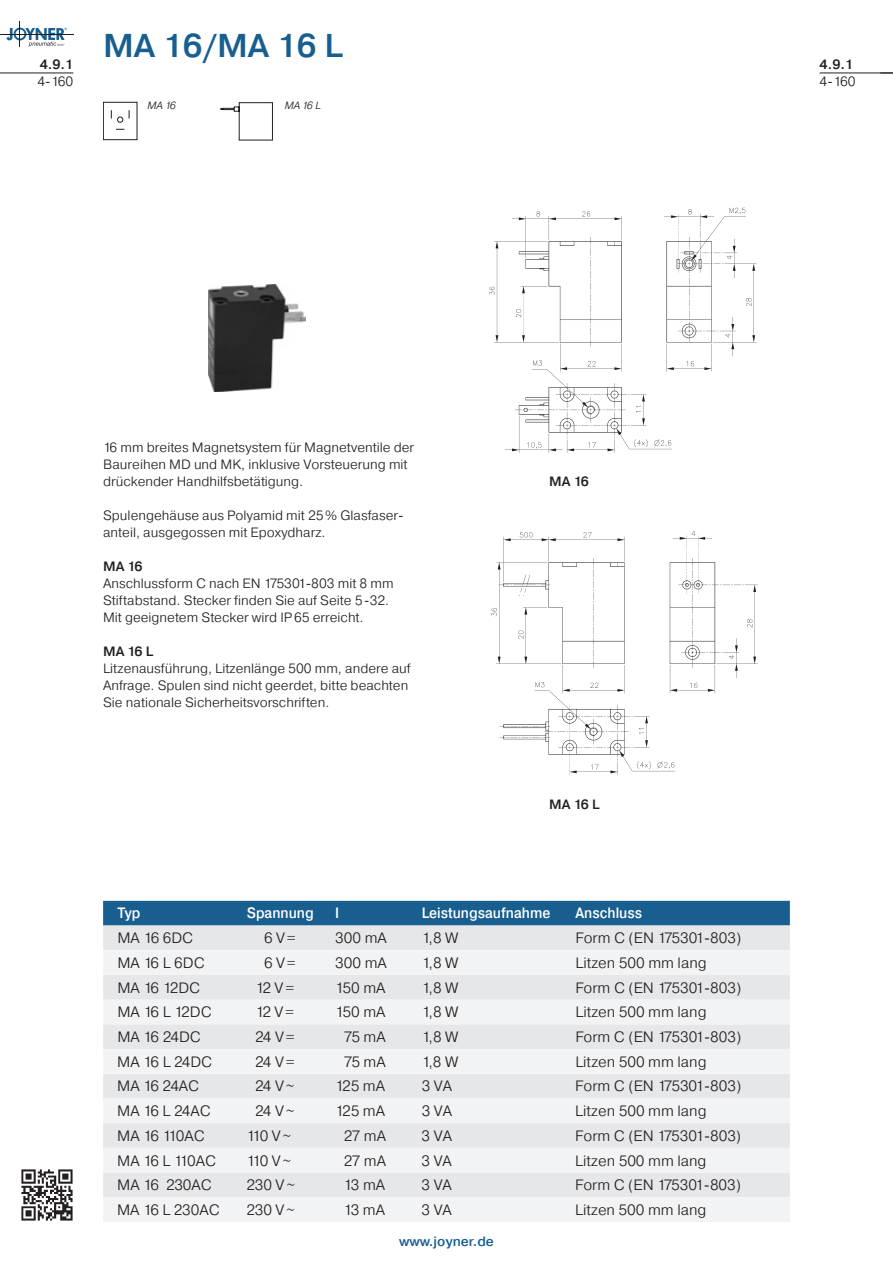
<style>
.page{position:relative;width:893px;height:1263px;background:#fff}
.page>*{position:absolute;margin:0;border:0;box-sizing:border-box;transform-origin:0 0}
.t1{font:500 33px "Pragmatica";color:#185f90}
.t2{font:300 15px "Pragmatica";color:#231f20}
.t3{font:500 15px "Pragmatica";color:#fff;scale:.9 1}
.t4{font:300 15px "Pragmatica";letter-spacing:-.035em;color:#231f20}
.t5{font:300 13.5px/17px "Pragmatica";color:#231f20}
.t6{font:500 13.5px "Pragmatica";letter-spacing:-.04em;color:#231f20}
.t7{font:500 13.5px "Pragmatica";color:#185f90}
.t8{font:italic 300 10.5px "Pragmatica";letter-spacing:-.08em;color:#231f20}
</style>
<div class="page">
<img style="left:208px;top:284px;width:98px;height:107px">
<svg style="left:103px;top:102px;width:35px;height:38px"></svg>
<svg style="left:221px;top:102px;width:52px;height:39px"></svg>
<img style="left:491px;top:530px;width:267px;height:245px">
<img style="left:489px;top:207px;width:268px;height:246px">
<hr style="left:0;top:73px;width:73px;height:1px;background:#231f20">
<hr style="left:820px;top:73px;width:73px;height:1px;background:#231f20">
<svg style="left:880px;top:73px;width:13px;height:1px"></svg>
<svg style="left:6px;top:21px;width:61px;height:26px"></svg>
<hr style="left:0;top:34px;width:73px;height:1px;background:#231f20">
<img style="left:21px;top:1169px;width:51px;height:51px">
<div style="left:103px;top:901px;width:687px;height:24px;background:#185f90"></div>
<div style="left:103px;top:925px;width:687px;height:25px;background:#e6e7e9"></div>
<svg style="left:103px;top:950px;width:687px;height:272px;fill:#f2f3f4"></svg>
<p class="t6" style="left:40px;top:56px;width:35px">4.9.1</p>
<h1 class="t1" style="left:103px;top:25px;width:241px">MA 16/MA 16 L</h1>
<p class="t6" style="left:820px;top:56px;width:35px">4.9.1</p>
<p class="t5" style="left:37px;top:73px;width:37px">4-160</p>
<p class="t5" style="left:820px;top:73px;width:37px">4-160</p>
<p class="t8" style="left:148px;top:99px;width:30px">MA 16</p>
<p class="t8" style="left:285px;top:99px;width:38px">MA 16 L</p>
<p class="t5" style="left:103px;top:438px;width:313px">16 mm breites Magnetsystem für Magnetventile der<br>Baureihen MD und MK, inklusive Vorsteuerung mit drückender Handhilfsbetätigung.</p>
<p class="t5" style="left:103px;top:506px;width:302px">Spulengehäuse aus Polyamid mit 25% Glasfaser&shy;anteil, ausgegossen mit Epoxydharz.</p>
<p class="t6" style="left:103px;top:557px;width:41px">MA 16</p>
<p class="t5" style="left:103px;top:574px;width:292px">Anschlussform C nach EN 175301-803 mit 8 mm<br>Stiftabstand. Stecker finden Sie auf Seite 5-32.<br>Mit geeignetem Stecker wird IP65 erreicht.</p>
<p class="t6" style="left:103px;top:643px;width:52px">MA 16 L</p>
<p class="t5" style="left:103px;top:659px;width:309px">Litzenausführung, Litzenlänge 500 mm, andere auf<br>Anfrage. Spulen sind nicht geerdet, bitte beachten<br>Sie nationale Sicherheitsvorschriften.</p>
<p class="t6" style="left:549px;top:472px;width:41px">MA 16</p>
<p class="t6" style="left:549px;top:796px;width:52px">MA 16 L</p>
<p class="t3" style="left:117px;top:904px;width:27px">Typ</p>
<p class="t3" style="left:247px;top:904px;width:76px">Spannung</p>
<p class="t3" style="left:335px;top:904px;width:6px">I</p>
<p class="t3" style="left:422px;top:904px;width:144px">Leistungsaufnahme</p>
<p class="t3" style="left:575px;top:904px;width:75px">Anschluss</p>
<p class="t2" style="left:117px;top:928px;width:77px">MA 16 6DC</p>
<p class="t2" style="left:264px;top:928px;width:33px">6 V=</p>
<p class="t2" style="left:335px;top:928px;width:53px">300 mA</p>
<p class="t2" style="left:422px;top:928px;width:38px">1,8 W</p>
<p class="t2" style="left:575px;top:928px;width:167px">Form C (EN 175301-803)</p>
<p class="t2" style="left:117px;top:953px;width:89px">MA 16 L 6DC</p>
<p class="t2" style="left:264px;top:953px;width:33px">6 V=</p>
<p class="t2" style="left:335px;top:953px;width:53px">300 mA</p>
<p class="t2" style="left:422px;top:953px;width:38px">1,8 W</p>
<p class="t2" style="left:575px;top:953px;width:133px">Litzen 500 mm lang</p>
<p class="t2" style="left:117px;top:978px;width:84px">MA 16 12DC</p>
<p class="t2" style="left:255px;top:978px;width:40px">12 V=</p>
<p class="t2" style="left:335px;top:978px;width:52px">150 mA</p>
<p class="t2" style="left:422px;top:978px;width:38px">1,8 W</p>
<p class="t2" style="left:575px;top:978px;width:167px">Form C (EN 175301-803)</p>
<p class="t2" style="left:117px;top:1002px;width:96px">MA 16 L 12DC</p>
<p class="t2" style="left:255px;top:1002px;width:40px">12 V=</p>
<p class="t2" style="left:335px;top:1002px;width:52px">150 mA</p>
<p class="t2" style="left:422px;top:1002px;width:38px">1,8 W</p>
<p class="t2" style="left:575px;top:1002px;width:133px">Litzen 500 mm lang</p>
<p class="t2" style="left:117px;top:1027px;width:85px">MA 16 24DC</p>
<p class="t2" style="left:255px;top:1027px;width:41px">24 V=</p>
<p class="t2" style="left:344px;top:1027px;width:43px">75 mA</p>
<p class="t2" style="left:422px;top:1027px;width:38px">1,8 W</p>
<p class="t2" style="left:575px;top:1027px;width:167px">Form C (EN 175301-803)</p>
<p class="t2" style="left:117px;top:1052px;width:96px">MA 16 L 24DC</p>
<p class="t2" style="left:255px;top:1052px;width:41px">24 V=</p>
<p class="t2" style="left:344px;top:1052px;width:43px">75 mA</p>
<p class="t2" style="left:422px;top:1052px;width:38px">1,8 W</p>
<p class="t2" style="left:575px;top:1052px;width:133px">Litzen 500 mm lang</p>
<p class="t2" style="left:117px;top:1077px;width:83px">MA 16 24AC</p>
<p class="t2" style="left:255px;top:1077px;width:41px">24 V~</p>
<p class="t2" style="left:335px;top:1077px;width:52px">125 mA</p>
<p class="t2" style="left:422px;top:1077px;width:32px">3 VA</p>
<p class="t2" style="left:575px;top:1077px;width:167px">Form C (EN 175301-803)</p>
<p class="t2" style="left:117px;top:1101px;width:95px">MA 16 L 24AC</p>
<p class="t2" style="left:255px;top:1101px;width:41px">24 V~</p>
<p class="t2" style="left:335px;top:1101px;width:52px">125 mA</p>
<p class="t2" style="left:422px;top:1101px;width:32px">3 VA</p>
<p class="t2" style="left:575px;top:1101px;width:133px">Litzen 500 mm lang</p>
<p class="t4" style="left:117px;top:1126px;width:89px">MA 16 110AC</p>
<p class="t2" style="left:247px;top:1126px;width:46px">110 V~</p>
<p class="t2" style="left:344px;top:1126px;width:44px">27 mA</p>
<p class="t2" style="left:422px;top:1126px;width:32px">3 VA</p>
<p class="t2" style="left:575px;top:1126px;width:167px">Form C (EN 175301-803)</p>
<p class="t4" style="left:117px;top:1151px;width:100px">MA 16 L 110AC</p>
<p class="t2" style="left:246px;top:1151px;width:46px">110 V~</p>
<p class="t2" style="left:344px;top:1151px;width:44px">27 mA</p>
<p class="t2" style="left:422px;top:1151px;width:32px">3 VA</p>
<p class="t2" style="left:575px;top:1151px;width:133px">Litzen 500 mm lang</p>
<p class="t2" style="left:117px;top:1175px;width:96px">MA 16 230AC</p>
<p class="t2" style="left:246px;top:1175px;width:50px">230 V~</p>
<p class="t2" style="left:344px;top:1175px;width:43px">13 mA</p>
<p class="t2" style="left:422px;top:1175px;width:32px">3 VA</p>
<p class="t2" style="left:575px;top:1175px;width:167px">Form C (EN 175301-803)</p>
<p class="t2" style="left:117px;top:1200px;width:104px">MA 16 L 230AC</p>
<p class="t2" style="left:246px;top:1200px;width:50px">230 V~</p>
<p class="t2" style="left:344px;top:1200px;width:43px">13 mA</p>
<p class="t2" style="left:422px;top:1200px;width:32px">3 VA</p>
<p class="t2" style="left:575px;top:1200px;width:133px">Litzen 500 mm lang</p>
<p class="t7" style="left:399px;top:1233px;width:96px">www.joyner.de</p>
</div>
